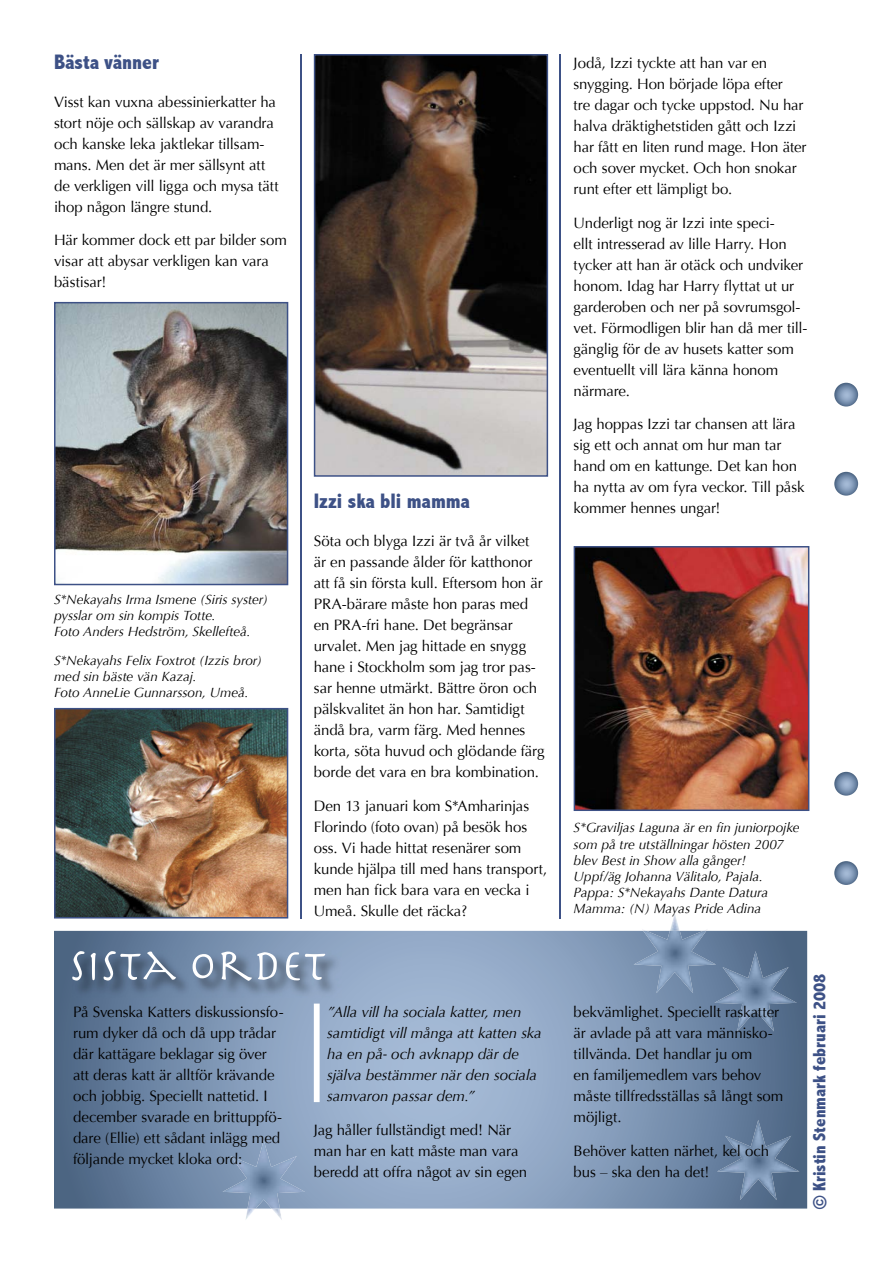
<style>
.page{position:relative;width:893px;height:1263px;background:#fff}
.page>*{position:absolute;margin:0;border:0;box-sizing:border-box;transform-origin:0 0}
.t1{font:800 condensed 21px "Abadi";color:#3d5186}
.t2{font:800 condensed 18px "Abadi";color:#3d5186}
.t3{font:15px/21px "Optima";letter-spacing:-.01em;color:#000}
.t4{font:italic 15px/21px "Optima";letter-spacing:-.01em;color:#000}
.t5{font:italic 13.5px/16.2px "Optima";letter-spacing:-.005em;color:#000}
</style>
<div class="page">
<svg style="left:54px;top:931px;width:753px;height:277px;background:#8198b6"></svg>
<svg style="left:834px;top:472px;width:24px;height:24px"></svg>
<svg style="left:834px;top:861px;width:24px;height:24px"></svg>
<svg style="left:834px;top:772px;width:24px;height:24px"></svg>
<svg style="left:834px;top:383px;width:24px;height:23px"></svg>
<img style="left:72px;top:950px;width:270px;height:48px">
<svg style="left:72px;top:951px;width:253px;height:30px"></svg>
<hr style="left:300px;top:54px;width:2px;height:864px;background:#3d5186">
<hr style="left:560px;top:54px;width:1px;height:864px;background:#3d5186">
<img style="left:574px;top:546px;width:235px;height:265px">
<img style="left:714px;top:951px;width:83px;height:80px">
<img style="left:642px;top:917px;width:66px;height:14px">
<img style="left:634px;top:931px;width:82px;height:62px">
<img style="left:717px;top:1120px;width:82px;height:80px">
<img style="left:54px;top:302px;width:234px;height:283px">
<img style="left:54px;top:708px;width:234px;height:210px">
<svg style="left:314px;top:54px;width:234px;height:423px;background:#554c47"></svg>
<img style="left:245px;top:1208px;width:37px;height:12px">
<img style="left:223px;top:1140px;width:82px;height:68px">
<svg style="left:314px;top:1003px;width:6px;height:99px"></svg>
<h1 class="t1" style="left:54px;top:49px;width:106px">Bästa vänner</h1>
<p class="t3" style="left:54px;top:91px;width:226px">Visst kan vuxna abessinierkatter ha stort nöje och sällskap av varandra och kanske leka jaktlekar tillsam&shy;mans. Men det är mer sällsynt att de verkligen vill ligga och mysa tätt ihop någon längre stund.</p>
<p class="t3" style="left:54px;top:230px;width:234px">Här kommer dock ett par bilder som visar att abysar verkligen kan vara bästisar!</p>
<p class="t5" style="left:54px;top:591px;width:215px">S*Nekayahs Irma Ismene (Siris syster) pysslar om sin kompis Totte.<br>Foto Anders Hedström, Skellefteå.</p>
<p class="t5" style="left:54px;top:652px;width:209px">S*Nekayahs Felix Foxtrot (Izzis bror) med sin bäste vän Kazaj.<br>Foto AnneLie Gunnarsson, Umeå.</p>
<p class="t3" style="left:73px;top:1002px;width:212px">På Svenska Katters diskussionsfo&shy;rum dyker då och då upp trådar där kattägare beklagar sig över att deras katt är alltför krävande och jobbig. Speciellt nattetid. I december svarade en brittuppfö&shy;dare (Ellie) ett sådant inlägg med följande mycket kloka ord:</p>
<h1 class="t1" style="left:314px;top:489px;width:158px">Izzi ska bli mamma</h1>
<p class="t3" style="left:314px;top:530px;width:232px">Söta och blyga Izzi är två år vilket är en passande ålder för katthonor att få sin första kull. Eftersom hon är PRA-bärare måste hon paras med en PRA-fri hane. Det begränsar urvalet. Men jag hittade en snygg hane i Stockholm som jag tror pas&shy;sar henne utmärkt. Bättre öron och pälskvalitet än hon har. Samtidigt ändå bra, varm färg. Med hennes korta, söta huvud och glödande färg borde det vara en bra kombination.</p>
<p class="t3" style="left:314px;top:795px;width:235px">Den 13 januari kom S*Amharinjas<br>Florindo (foto ovan) på besök hos oss. Vi hade hittat resenärer som kunde hjälpa till med hans transport, men han fick bara vara en vecka i<br>Umeå. Skulle det räcka?</p>
<p class="t4" style="left:327px;top:1002px;width:216px">”Alla vill ha sociala katter, men samtidigt vill många att katten ska ha en på- och avknapp där de själva bestämmer när den sociala samvaron passar dem.”</p>
<p class="t3" style="left:314px;top:1120px;width:215px">Jag håller fullständigt med! När man har en katt måste man vara beredd att offra något av sin egen</p>
<p class="t3" style="left:574px;top:52px;width:234px">Jodå, Izzi tyckte att han var en snygging. Hon började löpa efter<br>tre dagar och tycke uppstod. Nu har halva dräktighetstiden gått och Izzi har fått en liten rund mage. Hon äter och sover mycket. Och hon snokar runt efter ett lämpligt bo.</p>
<p class="t3" style="left:574px;top:212px;width:235px">Underligt nog är Izzi inte speci-<br>ellt intresserad av lille Harry. Hon tycker att han är otäck och undviker honom. Idag har Harry flyttat ut ur garderoben och ner på sovrumsgol&shy;vet. Förmodligen blir han då mer till&shy;gänglig för de av husets katter som eventuellt vill lära känna honom närmare.</p>
<p class="t3" style="left:574px;top:414px;width:232px">Jag hoppas Izzi tar chansen att lära sig ett och annat om hur man tar hand om en kattunge. Det kan hon ha nytta av om fyra veckor. Till påsk kommer hennes ungar!</p>
<p class="t5" style="left:574px;top:820px;width:227px">S*Graviljas Laguna är en fin juniorpojke som på tre utställningar hösten 2007 blev Best in Show alla gånger!<br>Uppf/äg Johanna Välitalo, Pajala.<br>Pappa: S*Nekayahs Dante Datura Mamma: (N) Mayas Pride Adina</p>
<p class="t3" style="left:574px;top:1002px;width:211px">bekvämlighet. Speciellt raskatter är avlade på att vara människo&shy;tillvända. Det handlar ju om<br>en familjemedlem vars behov måste tillfredsställas så långt som möjligt.</p>
<p class="t3" style="left:574px;top:1141px;width:197px">Behöver katten närhet, kel och bus – ska den ha det!</p>
<p class="t2" style="left:809px;top:1209px;width:236px;rotate:-90deg">© Kristin Stenmark februari 2008</p>
</div>
